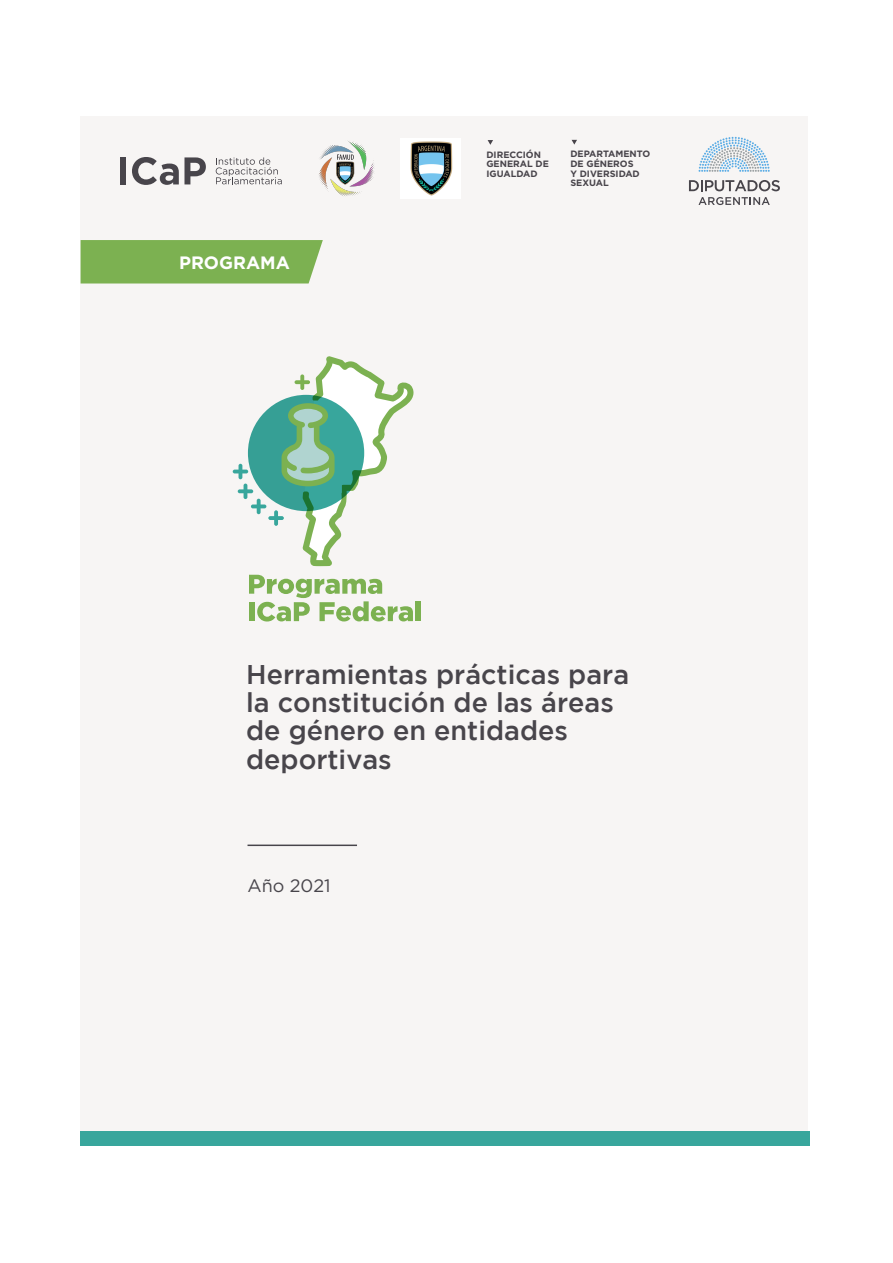
<style>
.page{position:relative;width:893px;height:1263px;background:#fff}
.page>*{position:absolute;margin:0;border:0;box-sizing:border-box;transform-origin:0 0}
.t1{font:500 27px/28.2px "Gotham";color:#48454b}
.t2{font:18px "Gotham";color:#48454b}
.t3{font:700 17.85px "Gotham";color:#fff}
.t4{font:700 9.15px/9.6px "Gotham";color:#48444a}
</style>
<div class="page">
<div style="left:80px;top:117px;width:728px;height:1028px;background:#f7f5f4"></div>
<div style="left:80px;top:1131px;width:729px;height:14px;background:#38a69c"></div>
<img style="left:319px;top:140px;width:55px;height:56px">
<img style="left:401px;top:139px;width:59px;height:60px">
<div style="left:81px;top:240px;width:242px;height:43px;background:#7cb151"></div>
<svg style="left:216px;top:157px;width:66px;height:27px"></svg>
<div style="left:120px;top:157px;width:6px;height:27px;background:#48454b"></div>
<svg style="left:132px;top:157px;width:74px;height:28px"></svg>
<svg style="left:689px;top:180px;width:91px;height:11px"></svg>
<svg style="left:698px;top:197px;width:72px;height:8px"></svg>
<svg style="left:698px;top:137px;width:72px;height:35px"></svg>
<svg style="left:249px;top:575px;width:164px;height:46px"></svg>
<div style="left:416px;top:601px;width:5px;height:20px;background:#7cb151"></div>
<svg style="left:233px;top:356px;width:181px;height:210px"></svg>
<hr style="left:248px;top:844px;width:109px;height:2px;background:#48454b">
<svg style="left:488px;top:140px;width:5px;height:5px"></svg>
<svg style="left:572px;top:140px;width:5px;height:5px"></svg>
<p class="t3" style="left:179px;top:252px;width:112px">PROGRAMA</p>
<p class="t4" style="left:486px;top:149px;width:64px">DIRECCIÓN<br>GENERAL DE<br>IGUALDAD</p>
<p class="t4" style="left:570px;top:149px;width:82px">DEPARTAMENTO<br>DE GÉNEROS<br>Y DIVERSIDAD<br>SEXUAL</p>
<p class="t1" style="left:246px;top:660px;width:385px">Herramientas prácticas para la constitución de las áreas de género en entidades deportivas</p>
<p class="t2" style="left:248px;top:875px;width:85px">Año 2021</p>
</div>
